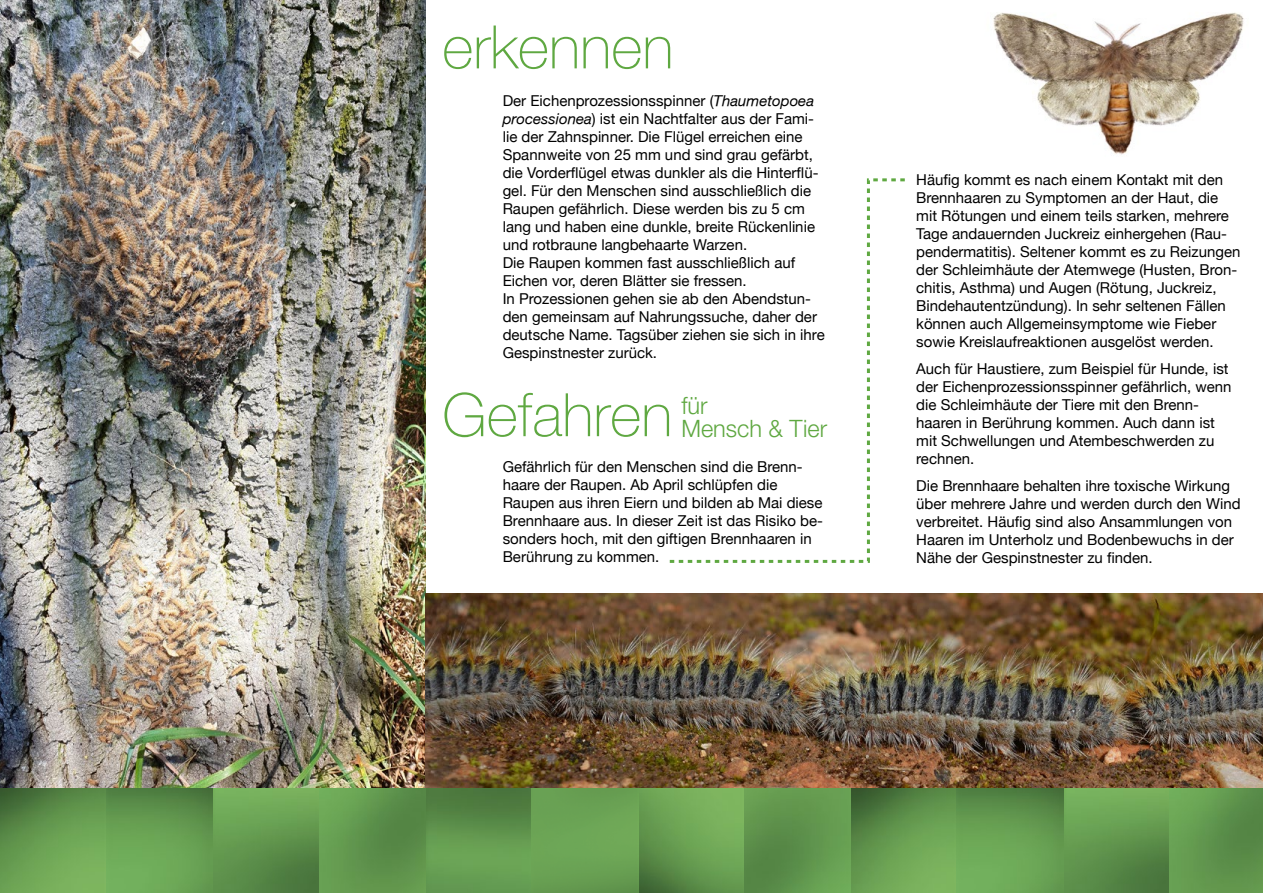
<style>
.page{position:relative;width:1263px;height:893px;background:#fff}
.page>*{position:absolute;margin:0;border:0;box-sizing:border-box;transform-origin:0 0}
.t1{font:100 60px "Helvetica Neue LT";color:#5fa841}
.t2{font:300 24px "Helvetica Neue LT";color:#5fa841}
.t3{font:15px/18px "Helvetica Neue";color:#000}
.s1{font-style:italic}
</style>
<div class="page">
<img style="left:0;top:787px;width:1263px;height:106px">
<img style="left:0;top:0;width:425px;height:787px">
<img style="left:425px;top:593px;width:838px;height:194px">
<img style="left:993px;top:12px;width:251px;height:143px">
<svg style="left:669px;top:178px;width:236px;height:385px"></svg>
<p class="t1" style="left:442px;top:13px;width:233px">erkennen</p>
<p class="t3" style="left:503px;top:92px;width:317px">Der Eichenprozessionsspinner (<span class="s1">Thaumetopoea processionea</span>) ist ein Nachtfalter aus der Fami&shy;lie der Zahnspinner. Die Flügel erreichen eine Spannweite von 25 mm und sind grau gefärbt, die Vorderflügel etwas dunkler als die Hinterflü&shy;gel. Für den Menschen sind ausschließlich die</p>
<p class="t3" style="left:503px;top:200px;width:314px">Raupen gefährlich. Diese werden bis zu 5 cm lang und haben eine dunkle, breite Rückenlinie und rotbraune langbehaarte Warzen.</p>
<p class="t3" style="left:503px;top:254px;width:294px">Die Raupen kommen fast ausschließlich auf<br>Eichen vor, deren Blätter sie fressen.</p>
<p class="t3" style="left:503px;top:290px;width:324px">In Prozessionen gehen sie ab den Abendstun&shy;den gemeinsam auf Nahrungssuche, daher der deutsche Name. Tagsüber ziehen sie sich in ihre Gespinstnester zurück.</p>
<p class="t1" style="left:442px;top:381px;width:232px">Gefahren</p>
<p class="t2" style="left:681px;top:391px;width:28px">für</p>
<p class="t2" style="left:681px;top:414px;width:147px">Mensch &amp; Tier</p>
<p class="t3" style="left:503px;top:458px;width:322px">Gefährlich für den Menschen sind die Brenn&shy;haare der Raupen. Ab April schlüpfen die Raupen aus ihren Eiern und bilden ab Mai diese Brennhaare aus. In dieser Zeit ist das Risiko be&shy;sonders hoch, mit den giftigen Brennhaaren in Berührung zu kommen.</p>
<p class="t3" style="left:916px;top:171px;width:326px">Häufig kommt es nach einem Kontakt mit den Brennhaaren zu Symptomen an der Haut, die mit Rötungen und einem teils starken, mehrere Tage andauernden Juckreiz einhergehen (Rau&shy;pendermatitis). Seltener kommt es zu Reizungen der Schleimhäute der Atemwege (Husten, Bron&shy;chitis, Asthma) und Augen (Rötung, Juckreiz, Bindehautentzündung). In sehr seltenen Fällen können auch Allgemeinsymptome wie Fieber sowie Kreislaufreaktionen ausgelöst werden.</p>
<p class="t3" style="left:916px;top:360px;width:317px">Auch für Haustiere, zum Beispiel für Hunde, ist der Eichenprozessionsspinner gefährlich, wenn die Schleimhäute der Tiere mit den Brenn&shy;haaren in Berührung kommen. Auch dann ist mit Schwellungen und Atembeschwerden zu rechnen.</p>
<p class="t3" style="left:916px;top:477px;width:326px">Die Brennhaare behalten ihre toxische Wirkung über mehrere Jahre und werden durch den Wind verbreitet. Häufig sind also Ansammlungen von Haaren im Unterholz und Bodenbewuchs in der Nähe der Gespinstnester zu finden.</p>
</div>
